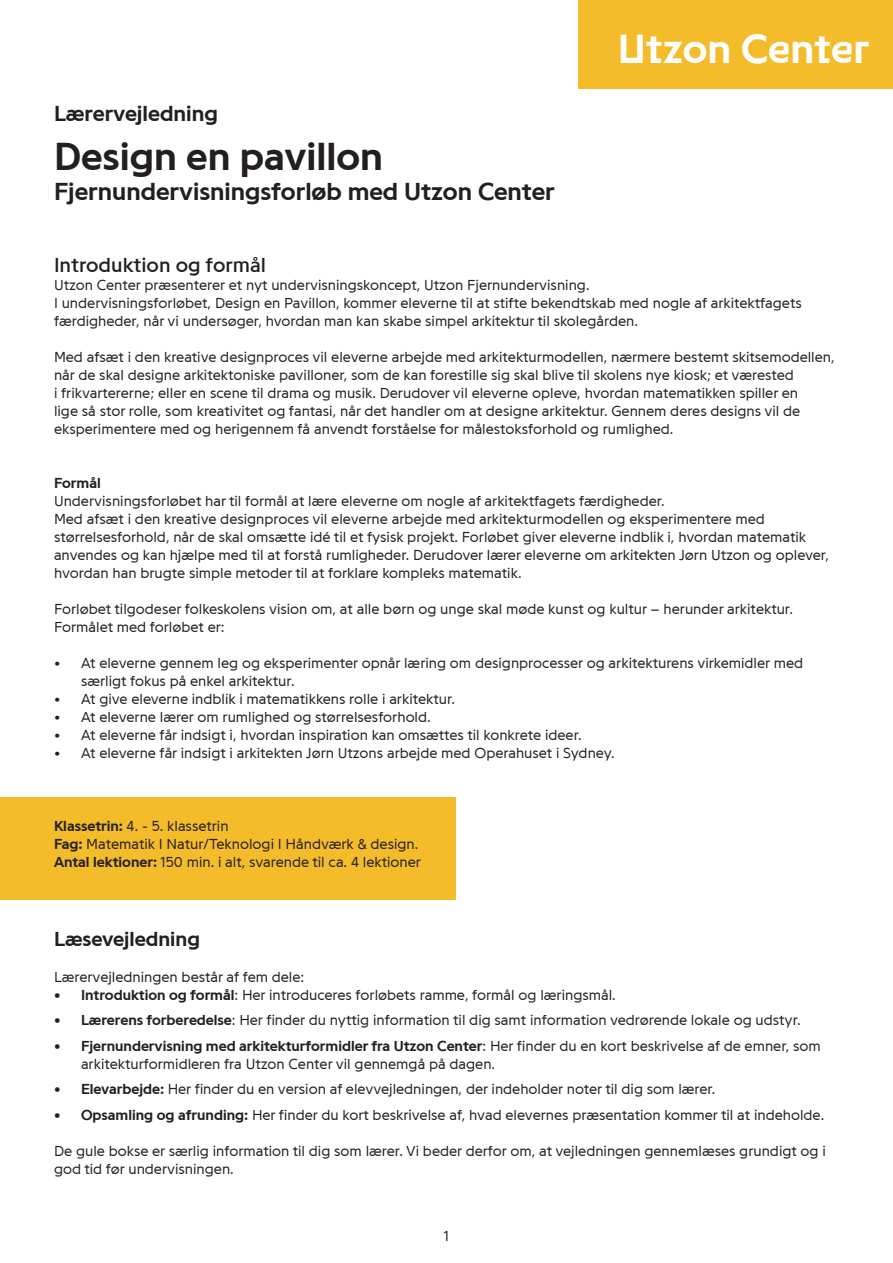
<style>
.page{position:relative;width:893px;height:1263px;background:#fff}
.page>*{position:absolute;margin:0;border:0;box-sizing:border-box;transform-origin:0 0}
.t1{font:42.3px "Programme Bold Alt";color:#fff}
.t2{font:700 40.5px "Programme";color:#231f20}
.t3{font:700 25.5px "Programme";color:#231f20}
.t4{font:700 22.5px "Programme";color:#231f20}
.t5{font:21px "Programme";color:#231f20}
.t6{font:700 21px "Programme";color:#231f20}
.t7{font:300 15px/18px "Programme";color:#231f20}
.t8{font:700 15px "Programme";color:#231f20}
.s1{font-weight:700}
</style>
<div class="page">
<div style="left:578px;top:0;width:315px;height:89px;background:#f4bc2a"></div>
<div style="left:0;top:797px;width:455px;height:102px;background:#f4bc2a"></div>
<p class="t4" style="left:54px;top:102px;width:166px">Lærervejledning</p>
<p class="t2" style="left:54px;top:135px;width:330px">Design en pavillon</p>
<p class="t3" style="left:54px;top:178px;width:502px">Fjernundervisningsforløb med Utzon Center</p>
<h1 class="t1" style="left:618px;top:27px;width:253px">Utzon Center</h1>
<p class="t5" style="left:54px;top:254px;width:214px">Introduktion og formål</p>
<p class="t7" style="left:54px;top:276px;width:537px">Utzon Center præsenterer et nyt undervisningskoncept, Utzon Fjernundervisning.</p>
<p class="t7" style="left:54px;top:294px;width:749px">I undervisningsforløbet, Design en Pavillon, kommer eleverne til at stifte bekendtskab med nogle af arkitektfagets færdigheder, når vi undersøger, hvordan man kan skabe simpel arkitektur til skolegården.</p>
<p class="t7" style="left:54px;top:348px;width:782px">Med afsæt i den kreative designproces vil eleverne arbejde med arkitekturmodellen, nærmere bestemt skitsemodellen, når de skal designe arkitektoniske pavilloner, som de kan forestille sig skal blive til skolens nye kiosk; et værested<br>i frikvartererne; eller en scene til drama og musik. Derudover vil eleverne opleve, hvordan matematikken spiller en<br>lige så stor rolle, som kreativitet og fantasi, når det handler om at designe arkitektur. Gennem deres designs vil de eksperimentere med og herigennem få anvendt forståelse for målestoksforhold og rumlighed.</p>
<p class="t8" style="left:54px;top:475px;width:48px">Formål</p>
<p class="t7" style="left:54px;top:492px;width:612px">Undervisningsforløbet har til formål at lære eleverne om nogle af arkitektfagets færdigheder.</p>
<p class="t7" style="left:54px;top:510px;width:776px">Med afsæt i den kreative designproces vil eleverne arbejde med arkitekturmodellen og eksperimentere med størrelsesforhold, når de skal omsætte idé til et fysisk projekt. Forløbet giver eleverne indblik i, hvordan matematik anvendes og kan hjælpe med til at forstå rumligheder. Derudover lærer eleverne om arkitekten Jørn Utzon og oplever, hvordan han brugte simple metoder til at forklare kompleks matematik.</p>
<p class="t7" style="left:54px;top:600px;width:740px">Forløbet tilgodeser folkeskolens vision om, at alle børn og unge skal møde kunst og kultur – herunder arkitektur.<br>Formålet med forløbet er:</p>
<p class="t7" style="left:81px;top:654px;width:724px;text-indent:-27px">• At eleverne gennem leg og eksperimenter opnår læring om designprocesser og arkitekturens virkemidler med særligt fokus på enkel arkitektur.</p>
<p class="t7" style="left:54px;top:690px;width:403px">• At give eleverne indblik i matematikkens rolle i arkitektur.</p>
<p class="t7" style="left:54px;top:708px;width:378px">• At eleverne lærer om rumlighed og størrelsesforhold.</p>
<p class="t7" style="left:54px;top:726px;width:529px">• At eleverne får indsigt i, hvordan inspiration kan omsættes til konkrete ideer.</p>
<p class="t7" style="left:54px;top:744px;width:562px">• At eleverne får indsigt i arkitekten Jørn Utzons arbejde med Operahuset i Sydney.</p>
<p class="t7" style="left:54px;top:817px;width:176px"><span class="s1">Klassetrin:</span> 4. - 5. klassetrin</p>
<p class="t7" style="left:54px;top:835px;width:366px"><span class="s1">Fag:</span> Matematik I Natur/Teknologi I Håndværk &amp; design.</p>
<p class="t7" style="left:54px;top:853px;width:368px"><span class="s1">Antal lektioner:</span> 150 min. i alt, svarende til ca. 4 lektioner</p>
<p class="t6" style="left:54px;top:927px;width:147px">Læsevejledning</p>
<p class="t7" style="left:54px;top:968px;width:252px">Lærervejledningen består af fem dele:</p>
<p class="t7" style="left:54px;top:986px;width:563px"><span class="s1">• Introduktion og formål</span>: Her introduceres forløbets ramme, formål og læringsmål.</p>
<p class="t7" style="left:54px;top:1011px;width:748px"><span class="s1">• Lærerens forberedelse</span>: Her finder du nyttig information til dig samt information vedrørende lokale og udstyr.</p>
<p class="t7" style="left:81px;top:1037px;width:741px;text-indent:-27px"><span class="s1">• Fjernundervisning med arkitekturformidler fra Utzon Center</span>: Her finder du en kort beskrivelse af de emner, som arkitekturformidleren fra Utzon Center vil gennemgå på dagen.</p>
<p class="t7" style="left:54px;top:1080px;width:663px"><span class="s1">• Elevarbejde:</span> Her finder du en version af elevvejledningen, der indeholder noter til dig som lærer.</p>
<p class="t7" style="left:54px;top:1106px;width:772px"><span class="s1">• Opsamling og afrunding:</span> Her finder du kort beskrivelse af, hvad elevernes præsentation kommer til at indeholde.</p>
<p class="t7" style="left:54px;top:1142px;width:773px">De gule bokse er særlig information til dig som lærer. Vi beder derfor om, at vejledningen gennemlæses grundigt og i god tid før undervisningen.</p>
<p class="t7" style="left:444px;top:1227px;width:7px">1</p>
</div>
